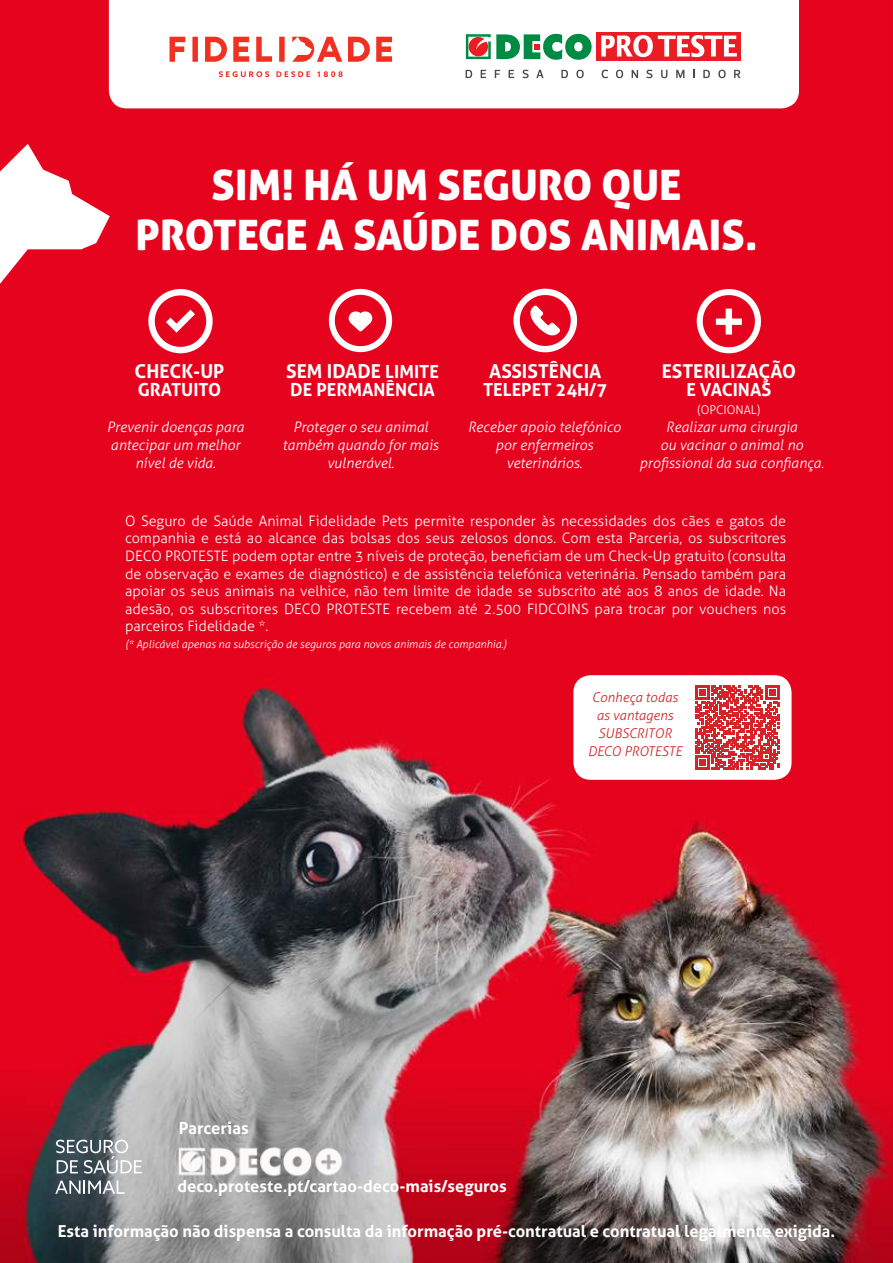
<style>
.page{position:relative;width:893px;height:1263px;background:#fff}
.page>*{position:absolute;margin:0;border:0;box-sizing:border-box;transform-origin:0 0}
.t1{font:42px/50.4px "Aller Display";color:#fff;text-align:center}
.t2{font:700 19.2px "Aller";color:#fff}
.t3{font:700 18px "Aller";color:#fff}
.t4{font:700 16.65px "Aller";color:#fff}
.t5{font:700 16.5px "Aller";color:#fff}
.t6{font:300 14.4px/17.5px "Aller";color:#fff;text-align:justify}
.t7{font:italic 300 14.4px/18px "Aller";color:#fff;text-align:center}
.t8{font:italic 300 13.5px/18px "Aller";color:#d42429;text-align:center}
.t9{font:300 12px "Aller";color:#fff}
.t10{font:italic 300 10.95px "Aller";color:#fff}
.s1{font-size:18px}
</style>
<div class="page">
<img style="left:0;top:0;width:893px;height:1263px">
<div style="left:573px;top:675px;width:218px;height:105px;background:#fff;border-radius:17px"></div>
<svg style="left:109px;top:0;width:690px;height:108px"></svg>
<svg style="left:170px;top:37px;width:222px;height:25px"></svg>
<svg style="left:219px;top:71px;width:124px;height:6px"></svg>
<div style="left:596px;top:32px;width:145px;height:29px;background:#ec1c24"></div>
<svg style="left:601px;top:35px;width:136px;height:22px"></svg>
<svg style="left:466px;top:34px;width:126px;height:26px"></svg>
<svg style="left:466px;top:70px;width:6px;height:8px"></svg>
<svg style="left:481px;top:70px;width:5px;height:8px"></svg>
<svg style="left:495px;top:70px;width:5px;height:8px"></svg>
<svg style="left:602px;top:70px;width:6px;height:8px"></svg>
<svg style="left:616px;top:70px;width:7px;height:8px"></svg>
<svg style="left:632px;top:70px;width:6px;height:8px"></svg>
<svg style="left:646px;top:70px;width:6px;height:8px"></svg>
<svg style="left:661px;top:70px;width:6px;height:8px"></svg>
<svg style="left:676px;top:70px;width:8px;height:8px"></svg>
<svg style="left:693px;top:70px;width:2px;height:8px"></svg>
<svg style="left:703px;top:70px;width:7px;height:8px"></svg>
<svg style="left:718px;top:70px;width:8px;height:8px"></svg>
<svg style="left:734px;top:70px;width:6px;height:8px"></svg>
<svg style="left:695px;top:685px;width:84px;height:85px"></svg>
<svg style="left:0;top:144px;width:110px;height:140px"></svg>
<svg style="left:56px;top:1140px;width:86px;height:33px;background:#8d969a"></svg>
<svg style="left:55px;top:1180px;width:70px;height:14px"></svg>
<img style="left:169px;top:1141px;width:179px;height:39px">
<svg style="left:144px;top:285px;width:73px;height:72px"></svg>
<svg style="left:325px;top:285px;width:71px;height:71px"></svg>
<svg style="left:509px;top:70px;width:75px;height:286px"></svg>
<svg style="left:693px;top:285px;width:72px;height:72px"></svg>
<div style="left:716px;top:318px;width:26px;height:7px;background:#fff"></div>
<div style="left:726px;top:309px;width:6px;height:26px;background:#fff"></div>
<h1 class="t1" style="left:135px;top:159px;width:623px">SIM! HÁ UM SEGURO QUE<br>PROTEGE A SAÚDE DOS ANIMAIS.</h1>
<h2 class="t2" style="left:135px;top:359px;width:91px">CHECK-UP</h2>
<p class="t3" style="left:138px;top:379px;width:85px">GRATUITO</p>
<p class="t7" style="left:107px;top:418px;width:139px">Prevenir doenças para antecipar um melhor nível de vida.</p>
<h2 class="t2" style="left:286px;top:359px;width:154px">SEM IDADE <span class="s1">LIMITE</span></h2>
<p class="t3" style="left:290px;top:379px;width:146px">DE PERMANÊNCIA</p>
<p class="t7" style="left:283px;top:418px;width:158px">Proteger o seu animal também quando for mais vulnerável.</p>
<h2 class="t2" style="left:489px;top:359px;width:114px">ASSISTÊNCIA</h2>
<p class="t3" style="left:483px;top:379px;width:126px">TELEPET 24H/7</p>
<p class="t7" style="left:468px;top:418px;width:155px">Receber apoio telefónico por enfermeiros veterinários.</p>
<h2 class="t2" style="left:662px;top:359px;width:136px">ESTERILIZAÇÃO</h2>
<p class="t3" style="left:686px;top:379px;width:87px">E VACINAS</p>
<p class="t9" style="left:697px;top:403px;width:65px">(OPCIONAL)</p>
<p class="t7" style="left:639px;top:418px;width:186px">Realizar uma cirurgia<br>ou vacinar o animal no profissional da sua confiança.</p>
<p class="t6" style="left:125px;top:512px;width:663px">O Seguro de Saúde Animal Fidelidade Pets permite responder às necessidades dos cães e gatos de companhia e está ao alcance das bolsas dos seus zelosos donos. Com esta Parceria, os subscritores DECO PROTESTE podem optar entre 3 níveis de proteção, beneficiam de um Check-Up gratuito (consulta de observação e exames de diagnóstico) e de assistência telefónica veterinária. Pensado também para apoiar os seus animais na velhice, não tem limite de idade se subscrito até aos 8 anos de idade. Na adesão, os subscritores DECO PROTESTE recebem até 2.500 FIDCOINS para trocar por vouchers nos parceiros Fidelidade *.</p>
<p class="t10" style="left:125px;top:638px;width:383px">(* Aplicável apenas na subscrição de seguros para novos animais de companhia.)</p>
<p class="t8" style="left:588px;top:688px;width:96px">Conheça todas as vantagens<br>SUBSCRITOR<br>DECO PROTESTE</p>
<p class="t4" style="left:179px;top:1118px;width:71px">Parcerias</p>
<p class="t5" style="left:177px;top:1175px;width:331px">deco.proteste.pt/cartao-deco-mais/seguros</p>
<p class="t5" style="left:58px;top:1221px;width:779px">Esta informação não dispensa a consulta da informação pré-contratual e contratual legalmente exigida.</p>
</div>
